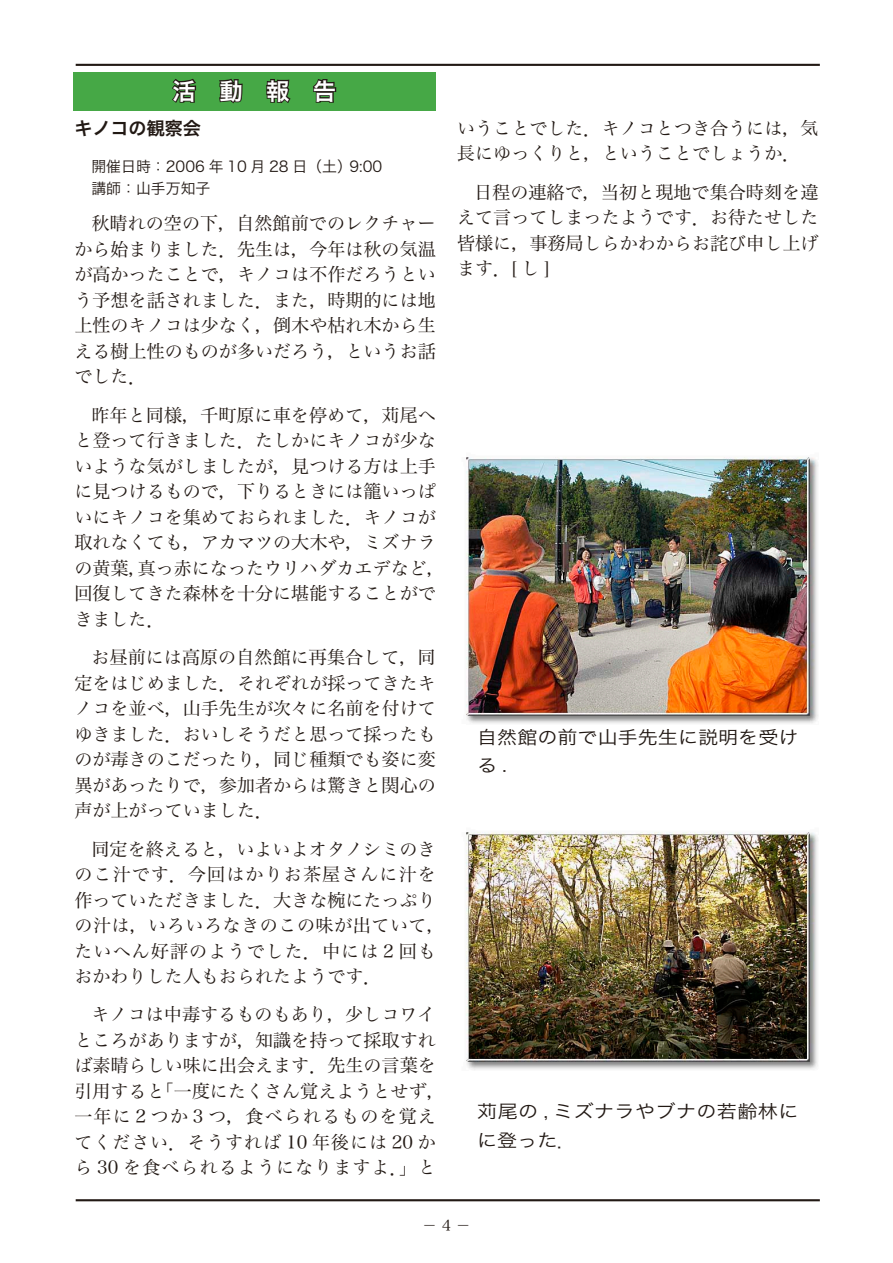
<style>
.page{position:relative;width:893px;height:1263px;background:#fff}
.page>*{position:absolute;margin:0;border:0;box-sizing:border-box;transform-origin:0 0}
.t1{font:23.4px "Hira Kaku Pro W6";color:#fff}
.活動報告__本文{font:18px/25.5px "Hira Min Pro W3";color:#221914;text-align:justify}
.t2{font:18px/28.5px "Hira Kaku Pro W3";letter-spacing:.02em;color:#221914;scale:1.11 1}
.t3{font:18px/28.5px "Hira Kaku Pro W3";color:#221914;scale:1.11 1}
.活動報告_記事タイトル{font:18px "Hira Kaku Pro W6";color:#221914}
.活動報告__基本情報{font:14.85px "Hira Kaku Pro W3";color:#221914}
.t4{font:14.85px "Hira Min Pro W3";color:#221914}
</style>
<div class="page">
<div style="left:73px;top:72px;width:363px;height:39px;background:#46a846"></div>
<svg style="left:172px;top:78px;width:24px;height:25px"></svg>
<svg style="left:217px;top:63px;width:27px;height:41px"></svg>
<svg style="left:266px;top:79px;width:25px;height:24px"></svg>
<svg style="left:313px;top:79px;width:24px;height:24px"></svg>
<hr style="left:76px;top:64px;width:744px;height:2px;background:#221914">
<hr style="left:76px;top:1199px;width:744px;height:2px;background:#221914">
<img style="left:466px;top:832px;width:352px;height:238px">
<img style="left:466px;top:457px;width:352px;height:267px">
<p class="t1" style="left:173px;top:70px;width:165px">活　動　報　告</p>
<p class="活動報告_記事タイトル" style="left:74px;top:112px;width:128px">キノコの観察会</p>
<p class="活動報告__基本情報" style="left:91px;top:153px;width:292px">開催日時：2006 年 10 月 28 日（土）9:00</p>
<p class="活動報告__基本情報" style="left:91px;top:175px;width:121px">講師：山手万知子</p>
<p class="活動報告__本文" style="left:74px;top:209px;width:363px;text-indent:17px">秋晴れの空の下，自然館前でのレクチャーから始まりました．先生は，今年は秋の気温が高かったことで，キノコは不作だろうという予想を話されました．また，時期的には地上性のキノコは少なく，倒木や枯れ木から生える樹上性のものが多いだろう，というお話でした．</p>
<p class="活動報告__本文" style="left:74px;top:401px;width:372px;text-align:left;text-indent:17px">昨年と同様，千町原に車を停めて，苅尾へと登って行きました．たしかにキノコが少ないような気がしましたが，見つける方は上手に見つけるもので，下りるときには籠いっぱいにキノコを集めておられました．キノコが取れなくても，アカマツの大木や，ミズナラの黄葉，真っ赤になったウリハダカエデなど，回復してきた森林を十分に堪能することができました．</p>
<p class="活動報告__本文" style="left:74px;top:643px;width:363px;text-indent:17px">お昼前には高原の自然館に再集合して，同定をはじめました．それぞれが採ってきたキノコを並べ，山手先生が次々に名前を付けてゆきました．おいしそうだと思って採ったものが毒きのこだったり，同じ種類でも姿に変異があったりで，参加者からは驚きと関心の声が上がっていました．</p>
<p class="活動報告__本文" style="left:74px;top:834px;width:372px;text-align:left;text-indent:17px">同定を終えると，いよいよオタノシミのきのこ汁です．今回はかりお茶屋さんに汁を作っていただきました．大きな椀にたっぷりの汁は，いろいろなきのこの味が出ていて，たいへん好評のようでした．中には 2 回もおかわりした人もおられたようです．</p>
<p class="活動報告__本文" style="left:74px;top:1000px;width:372px;text-align:center">キノコは中毒するものもあり，少しコワイ<br>ところがありますが，知識を持って採取すれば素晴らしい味に出会えます．先生の言葉を引用すると「一度にたくさん覚えようとせず，一年に 2 つか 3 つ，食べられるものを覚えてください．そうすれば 10 年後には 20 から 30 を食べられるようになりますよ．」と</p>
<p class="活動報告__本文" style="left:457px;top:114px;width:363px">いうことでした．キノコとつき合うには，気長にゆっくりと，ということでしょうか．</p>
<p class="活動報告__本文" style="left:457px;top:178px;width:363px;text-indent:17px">日程の連絡で，当初と現地で集合時刻を違えて言ってしまったようです．お待たせした皆様に，事務局しらかわからお詫び申し上げます．[ し ]</p>
<p class="t3" style="left:477px;top:721px;width:291px">自然館の前で山手先生に説明を受ける .</p>
<p class="t2" style="left:477px;top:1096px;width:291px">苅尾の , ミズナラやブナの若齢林にに登った．</p>
<p class="t4" style="left:422px;top:1213px;width:50px">－ 4 －</p>
</div>
